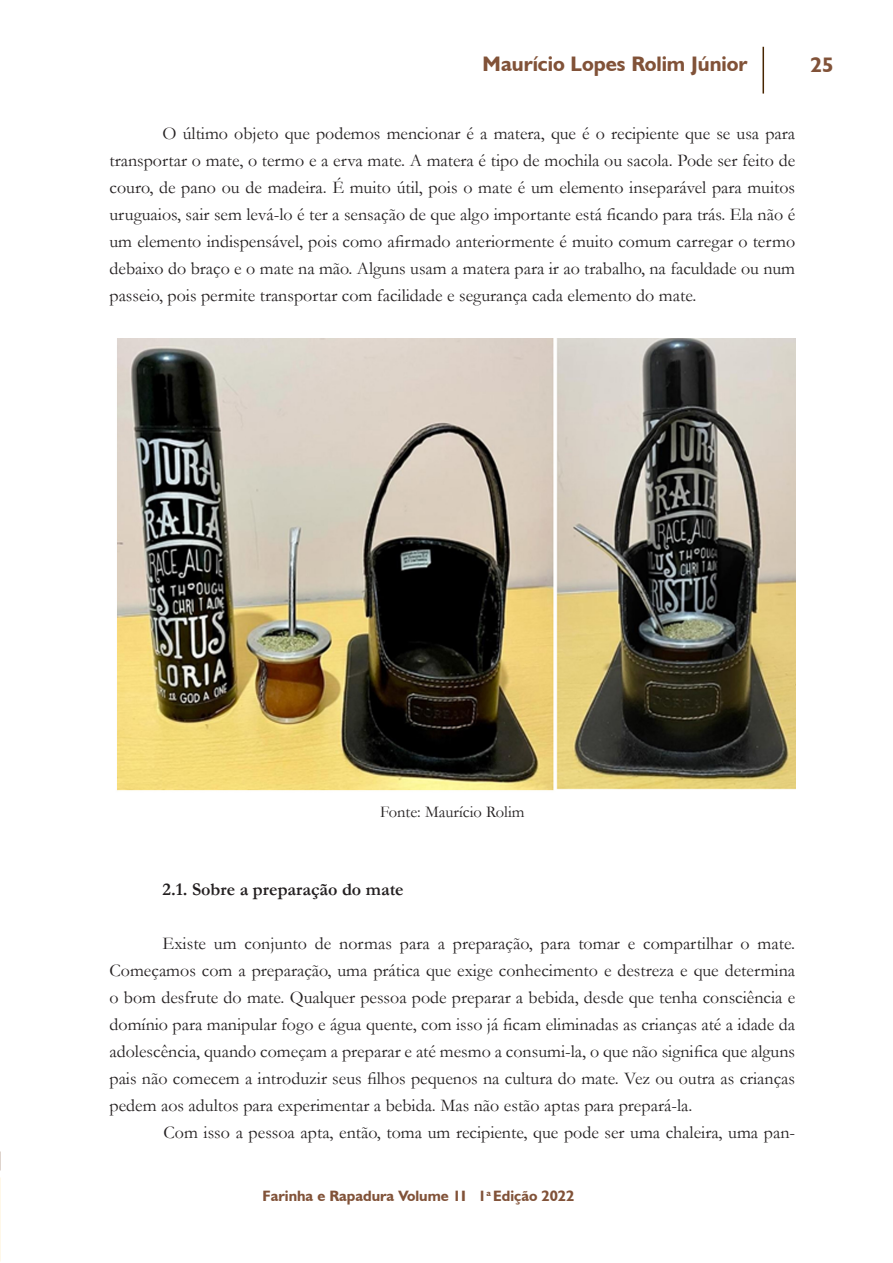
<style>
.page{position:relative;width:893px;height:1263px;background:#fff}
.page>*{position:absolute;margin:0;border:0;box-sizing:border-box;transform-origin:0 0}
.t1{font:700 21px "Humanist 521 BT";color:#815238}
.t2{font:18px/27px "Garamond";color:#231f20;text-align:justify}
.t3{font:700 18px "Garamond";color:#231f20}
.t4{font:16.5px "Garamond";color:#231f20}
.t5{font:700 15px "Humanist 521 BT";color:#815238}
</style>
<div class="page">
<hr style="left:762px;top:47px;width:2px;height:47px;background:#472500">
<img style="left:117px;top:338px;width:678px;height:453px">
<p class="t1" style="left:483px;top:51px;width:266px">Maurício Lopes Rolim Júnior</p>
<p class="t1" style="left:810px;top:52px;width:24px">25</p>
<p class="t2" style="left:109px;top:120px;width:687px;text-indent:53px">O último objeto que podemos mencionar é a matera, que é o recipiente que se usa para transportar o mate, o termo e a erva mate. A matera é tipo de mochila ou sacola. Pode ser feito de couro, de pano ou de madeira. É muito útil, pois o mate é um elemento inseparável para muitos uruguaios, sair sem levá-lo é ter a sensação de que algo importante está ficando para trás. Ela não é um elemento indispensável, pois como afirmado anteriormente é muito comum carregar o termo debaixo do braço e o mate na mão. Alguns usam a matera para ir ao trabalho, na faculdade ou num passeio, pois permite transportar com facilidade e segurança cada elemento do mate.</p>
<p class="t4" style="left:380px;top:800px;width:146px">Fonte: Maurício Rolim</p>
<p class="t3" style="left:163px;top:877px;width:243px">2.1. Sobre a preparação do mate</p>
<p class="t2" style="left:109px;top:930px;width:687px;text-indent:53px">Existe um conjunto de normas para a preparação, para tomar e compartilhar o mate.<br>Começamos com a preparação, uma prática que exige conhecimento e destreza e que determina o bom desfrute do mate. Qualquer pessoa pode preparar a bebida, desde que tenha consciência e domínio para manipular fogo e água quente, com isso já ficam eliminadas as crianças até a idade da adolescência, quando começam a preparar e até mesmo a consumi-la, o que não significa que alguns pais não comecem a introduzir seus filhos pequenos na cultura do mate. Vez ou outra as crianças pedem aos adultos para experimentar a bebida. Mas não estão aptas para prepará-la.</p>
<p class="t2" style="left:163px;top:1119px;width:633px">Com isso a pessoa apta, então, toma um recipiente, que pode ser uma chaleira, uma pan-</p>
<p class="t5" style="left:263px;top:1186px;width:313px">Farinha e Rapadura Volume 1I 1<sup>a</sup> Edição 2022</p>
</div>
